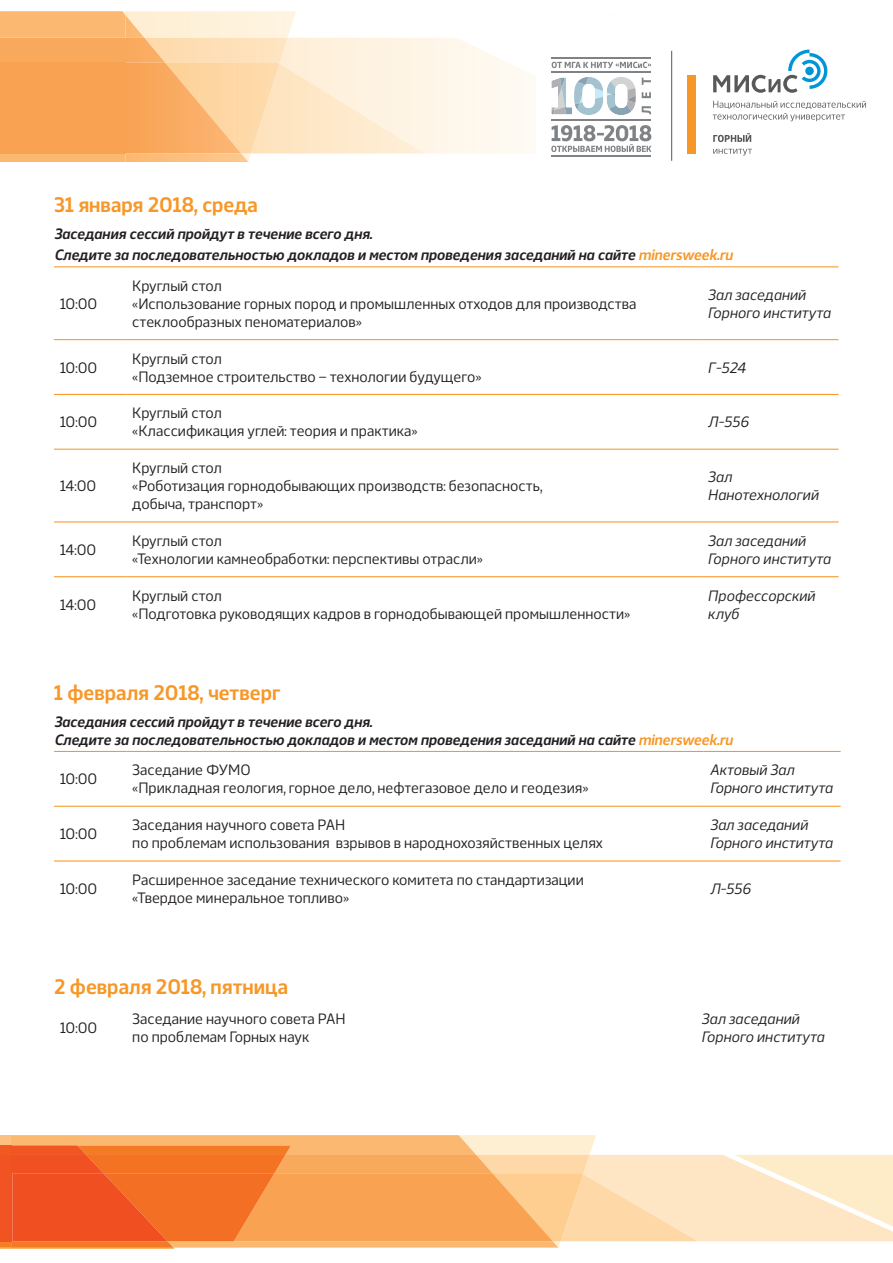
<style>
.page{position:relative;width:893px;height:1263px;background:#fff}
.page>*{position:absolute;margin:0;border:0;box-sizing:border-box;transform-origin:0 0}
.t1{font:600 21px "Webnar";color:#f79727}
.t2{font:15px/18px "Webnar";color:#231f20}
.t3{font:italic 600 15px/21.6px "Webnar";color:#231f20}
.t4{font:italic 15px/18px "Webnar";color:#231f20}
.s1{color:#f79727}
</style>
<div class="page">
<hr style="left:54px;top:266px;width:72px;height:1px;background:#f79727">
<hr style="left:126px;top:266px;width:576px;height:1px;background:#f79727">
<hr style="left:702px;top:266px;width:136px;height:1px;background:#f79727">
<hr style="left:54px;top:339px;width:72px;height:1px;background:#f79727">
<hr style="left:126px;top:339px;width:576px;height:1px;background:#f79727">
<hr style="left:702px;top:339px;width:136px;height:1px;background:#f79727">
<hr style="left:54px;top:394px;width:72px;height:1px;background:#f79727">
<hr style="left:126px;top:394px;width:576px;height:1px;background:#f79727">
<hr style="left:702px;top:394px;width:136px;height:1px;background:#f79727">
<hr style="left:54px;top:521px;width:72px;height:1px;background:#f79727">
<hr style="left:126px;top:521px;width:576px;height:1px;background:#f79727">
<hr style="left:702px;top:521px;width:136px;height:1px;background:#f79727">
<hr style="left:54px;top:576px;width:72px;height:1px;background:#f79727">
<hr style="left:126px;top:576px;width:576px;height:1px;background:#f79727">
<hr style="left:702px;top:576px;width:136px;height:1px;background:#f79727">
<hr style="left:54px;top:449px;width:72px;height:1px;background:#f79727">
<hr style="left:126px;top:449px;width:576px;height:1px;background:#f79727">
<hr style="left:702px;top:449px;width:136px;height:1px;background:#f79727">
<hr style="left:54px;top:806px;width:72px;height:1px;background:#f79727">
<hr style="left:126px;top:806px;width:578px;height:1px;background:#f79727">
<hr style="left:704px;top:806px;width:137px;height:1px;background:#f79727">
<hr style="left:54px;top:860px;width:72px;height:1px;background:#f79727">
<hr style="left:126px;top:860px;width:578px;height:1px;background:#f79727">
<hr style="left:704px;top:860px;width:137px;height:1px;background:#f79727">
<hr style="left:54px;top:751px;width:72px;height:1px;background:#f79727">
<hr style="left:126px;top:751px;width:578px;height:1px;background:#f79727">
<hr style="left:704px;top:751px;width:137px;height:1px;background:#f79727">
<svg style="left:0;top:11px;width:126px;height:151px;background:#fab871"></svg>
<div style="left:0;top:38px;width:126px;height:24px;background:#f9a95c"></div>
<div style="left:0;top:62px;width:126px;height:91px;background:#f9a352"></div>
<img style="left:296px;top:38px;width:392px;height:115px">
<img style="left:126px;top:11px;width:170px;height:151px">
<img style="left:248px;top:38px;width:40px;height:26px">
<img style="left:279px;top:64px;width:146px;height:89px">
<img style="left:248px;top:62px;width:31px;height:91px">
<img style="left:126px;top:15px;width:122px;height:147px">
<img style="left:126px;top:38px;width:39px;height:24px">
<img style="left:126px;top:62px;width:115px;height:91px">
<img style="left:601px;top:38px;width:118px;height:84px">
<hr style="left:671px;top:51px;width:1px;height:110px;background:#57585a">
<div style="left:688px;top:75px;width:8px;height:79px;background:#f79727"></div>
<svg style="left:713px;top:133px;width:38px;height:9px"></svg>
<svg style="left:713px;top:149px;width:39px;height:7px"></svg>
<svg style="left:713px;top:101px;width:153px;height:20px"></svg>
<svg style="left:713px;top:50px;width:114px;height:43px"></svg>
<div style="left:536px;top:42px;width:131px;height:130px;background:#fff"></div>
<svg style="left:551px;top:77px;width:85px;height:38px"></svg>
<svg style="left:642px;top:106px;width:9px;height:8px"></svg>
<svg style="left:642px;top:92px;width:9px;height:6px"></svg>
<svg style="left:642px;top:78px;width:9px;height:7px"></svg>
<svg style="left:551px;top:125px;width:100px;height:27px"></svg>
<svg style="left:552px;top:62px;width:99px;height:6px"></svg>
<hr style="left:552px;top:57px;width:99px;height:2px;background:#808385">
<hr style="left:552px;top:71px;width:99px;height:2px;background:#808385">
<hr style="left:552px;top:119px;width:99px;height:2px;background:#808385">
<hr style="left:552px;top:155px;width:99px;height:2px;background:#808385">
<svg style="left:0;top:1135px;width:893px;height:114px;background:#f9b37e"></svg>
<h1 class="t1" style="left:54px;top:189px;width:205px">31 января 2018, среда</h1>
<p class="t3" style="left:54px;top:222px;width:680px">Заседания сессий пройдут в течение всего дня.<br>Следите за последовательностью докладов и местом проведения заседаний на сайте <span class="s1">minersweek.ru</span></p>
<p class="t2" style="left:60px;top:293px;width:39px">10:00</p>
<p class="t2" style="left:132px;top:275px;width:506px">Круглый стол<br>«Использование горных пород и промышленных отходов для производства стеклообразных пеноматериалов»</p>
<p class="t4" style="left:708px;top:284px;width:124px">Зал заседаний<br>Горного института</p>
<p class="t2" style="left:60px;top:357px;width:39px">10:00</p>
<p class="t2" style="left:132px;top:348px;width:351px">Круглый стол<br>«Подземное строительство – технологии будущего»</p>
<p class="t4" style="left:708px;top:357px;width:40px">Г-524</p>
<p class="t2" style="left:60px;top:412px;width:39px">10:00</p>
<p class="t2" style="left:132px;top:403px;width:287px">Круглый стол<br>«Классификация углей: теория и практика»</p>
<p class="t4" style="left:708px;top:412px;width:42px">Л-556</p>
<p class="t2" style="left:60px;top:476px;width:38px">14:00</p>
<p class="t2" style="left:132px;top:458px;width:412px">Круглый стол<br>«Роботизация горнодобывающих производств: безопасность, добыча, транспорт»</p>
<p class="t4" style="left:708px;top:467px;width:112px">Зал<br>Нанотехнологий</p>
<p class="t2" style="left:60px;top:540px;width:38px">14:00</p>
<p class="t2" style="left:132px;top:531px;width:352px">Круглый стол<br>«Технологии камнеобработки: перспективы отрасли»</p>
<p class="t4" style="left:708px;top:531px;width:124px">Зал заседаний<br>Горного института</p>
<p class="t2" style="left:60px;top:594px;width:38px">14:00</p>
<p class="t2" style="left:132px;top:585px;width:499px">Круглый стол<br>«Подготовка руководящих кадров в горнодобывающей промышленности»</p>
<p class="t4" style="left:708px;top:585px;width:109px">Профессорский клуб</p>
<h1 class="t1" style="left:54px;top:677px;width:228px">1 февраля 2018, четверг</h1>
<p class="t3" style="left:54px;top:711px;width:680px;line-height:18px">Заседания сессий пройдут в течение всего дня.<br>Следите за последовательностью докладов и местом проведения заседаний на сайте <span class="s1">minersweek.ru</span></p>
<p class="t2" style="left:60px;top:769px;width:39px">10:00</p>
<p class="t2" style="left:132px;top:760px;width:458px">Заседание ФУМО<br>«Прикладная геология, горное дело, нефтегазовое дело и геодезия»</p>
<p class="t4" style="left:710px;top:760px;width:124px">Актовый Зал<br>Горного института</p>
<p class="t2" style="left:60px;top:824px;width:39px">10:00</p>
<p class="t2" style="left:132px;top:815px;width:472px">Заседания научного совета РАН<br>по проблемам использования взрывов в народнохозяйственных целях</p>
<p class="t4" style="left:710px;top:815px;width:124px">Зал заседаний<br>Горного института</p>
<p class="t2" style="left:60px;top:878px;width:39px">10:00</p>
<p class="t2" style="left:132px;top:869px;width:453px">Расширенное заседание технического комитета по стандартизации «Твердое минеральное топливо»</p>
<p class="t4" style="left:710px;top:878px;width:42px">Л-556</p>
<h1 class="t1" style="left:54px;top:970px;width:235px">2 февраля 2018, пятница</h1>
<p class="t2" style="left:60px;top:1017px;width:39px">10:00</p>
<p class="t2" style="left:132px;top:1008px;width:215px">Заседание научного совета РАН по проблемам Горных наук</p>
<p class="t4" style="left:701px;top:1008px;width:124px">Зал заседаний<br>Горного института</p>
</div>
